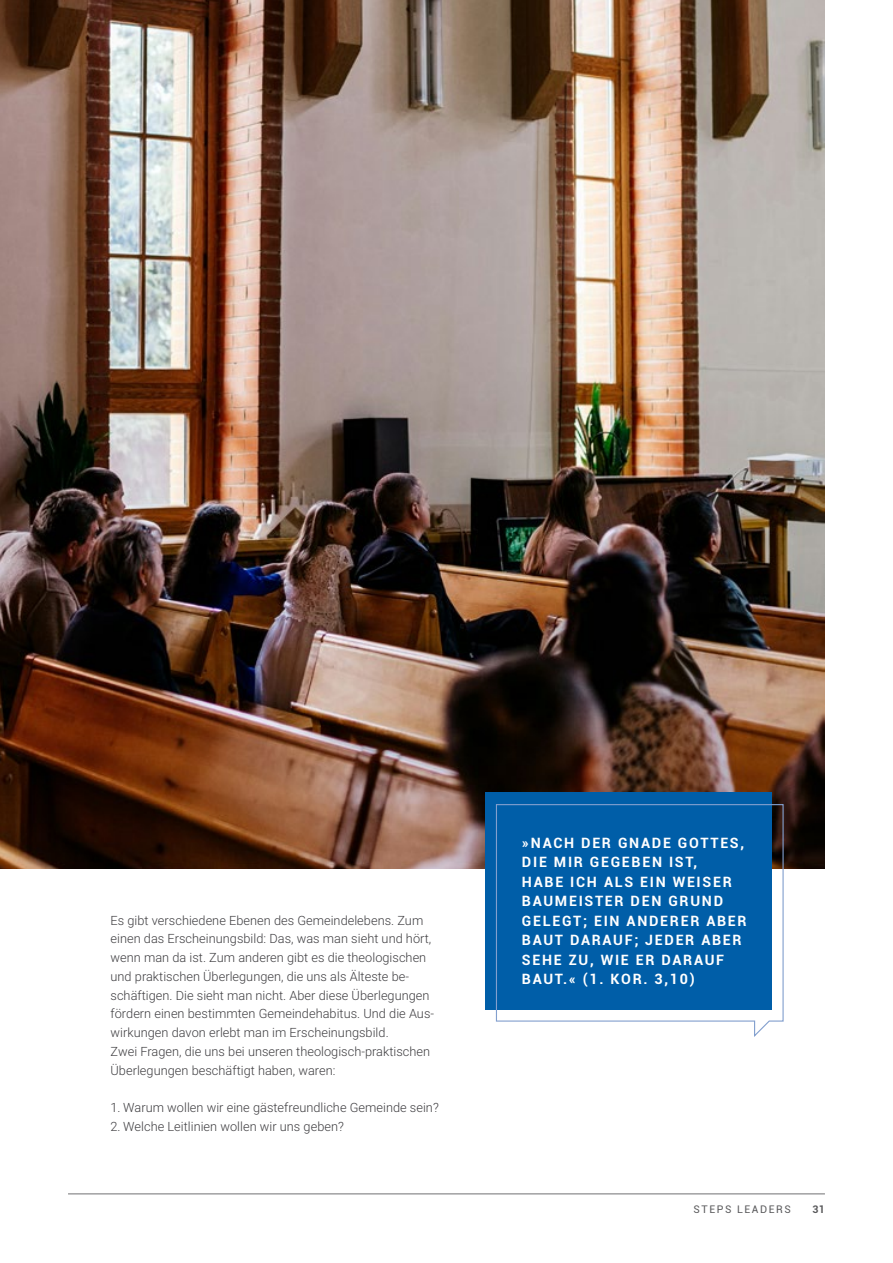
<style>
.page{position:relative;width:893px;height:1263px;background:#fff}
.page>*{position:absolute;margin:0;border:0;box-sizing:border-box;transform-origin:0 0}
.t1{font:700 14.25px/19.5px "Roboto";letter-spacing:.12em;color:#fff}
.t2{font:300 12.75px/18.8px "Roboto";letter-spacing:.005em;color:#3e3d40}
.t3{font:10.5px "Roboto";letter-spacing:.15em;color:#58585a}
.t4{font:700 10.5px "Roboto";color:#58585a}
</style>
<div class="page">
<img style="left:0;top:0;width:825px;height:868px">
<hr style="left:68px;top:1193px;width:757px;height:1px;background:#707172">
<div style="left:485px;top:792px;width:287px;height:218px;background:#005ea8"></div>
<svg style="left:495px;top:803px;width:289px;height:234px"></svg>
<p class="t2" style="left:111px;top:910px;width:325px">Es gibt verschiedene Ebenen des Gemeindelebens. Zum einen das Erscheinungsbild: Das, was man sieht und hört, wenn man da ist. Zum anderen gibt es die theologischen und praktischen Überlegungen, die uns als Älteste be&shy;schäftigen. Die sieht man nicht. Aber diese Überlegungen fördern einen bestimmten Gemeindehabitus. Und die Aus&shy;wirkungen davon erlebt man im Erscheinungsbild.<br>Zwei Fragen, die uns bei unseren theologisch-praktischen Überlegungen beschäftigt haben, waren:</p>
<p class="t2" style="left:111px;top:1098px;width:330px">1. Warum wollen wir eine gästefreundliche Gemeinde sein?</p>
<p class="t2" style="left:111px;top:1116px;width:235px">2. Welche Leitlinien wollen wir uns geben?</p>
<p class="t1" style="left:522px;top:832px;width:226px">»NACH DER GNADE GOTTES,<br>DIE MIR GEGEBEN IST,<br>HABE ICH ALS EIN WEISER<br>BAUMEISTER DEN GRUND<br>GELEGT; EIN ANDERER ABER<br>BAUT DARAUF; JEDER ABER<br>SEHE ZU, WIE ER DARAUF<br>BAUT.« (1. KOR. 3,10)</p>
<p class="t3" style="left:694px;top:1202px;width:99px">STEPS LEADERS</p>
<p class="t4" style="left:812px;top:1202px;width:14px">31</p>
</div>
